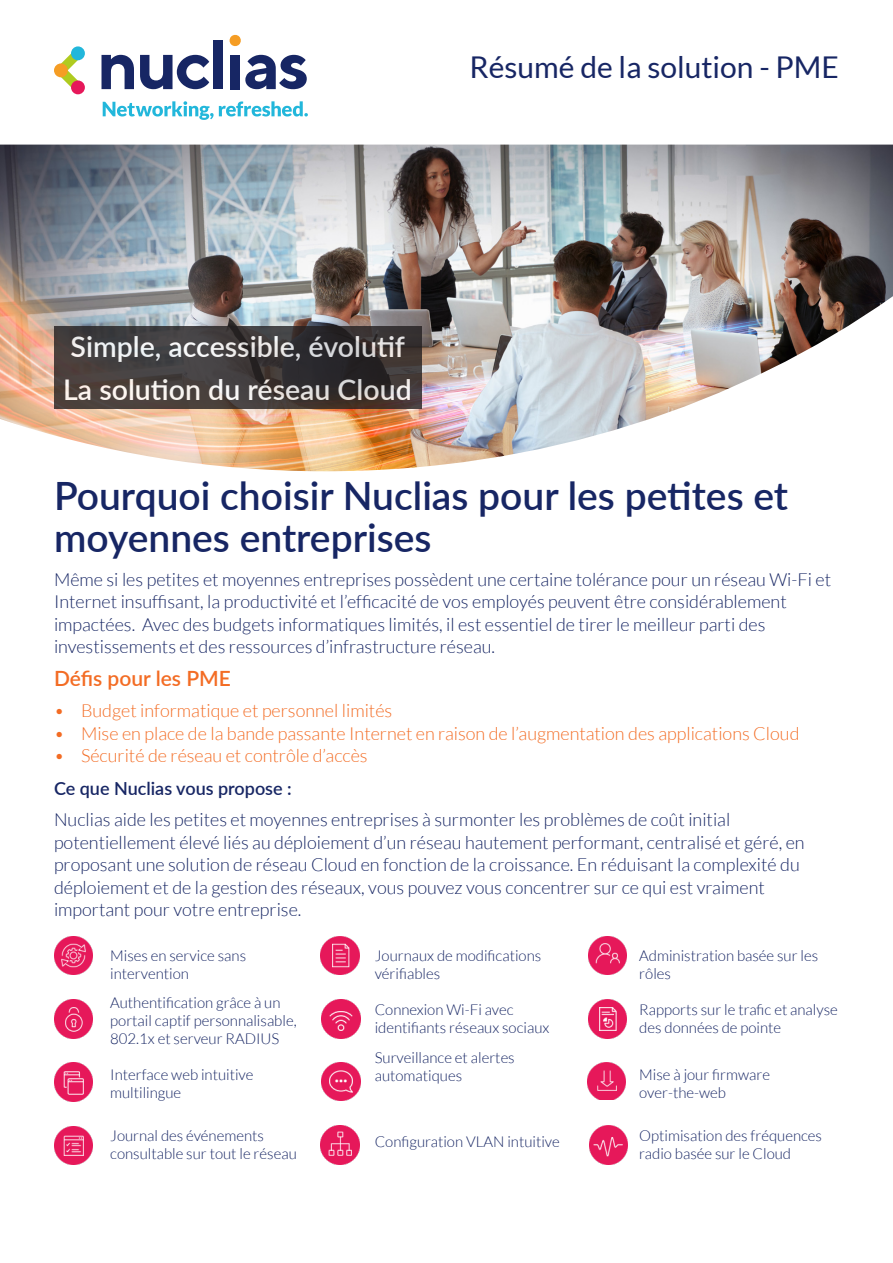
<style>
.page{position:relative;width:893px;height:1263px;background:#fff}
.page>*{position:absolute;margin:0;border:0;box-sizing:border-box;transform-origin:0 0}
.t1{font:600 39px/42px "Lato";color:#172664}
.t2{font:30px "Lato";color:#172664}
.t3{font:600 28.5px/43.5px "Lato";color:#fff}
.t4{font:600 21px "Lato";color:#f36c24}
.t5{font:300 18px/22.5px "Lato";color:#172664}
.t6{font:300 18px "Lato";color:#f36c24}
.t7{font:600 18px "Lato";color:#172664}
.t8{font:300 15px/18px "Lato";color:#172664}
</style>
<div class="page">
<svg style="left:103px;top:101px;width:205px;height:19px"></svg>
<svg style="left:59px;top:53px;width:21px;height:38px"></svg>
<svg style="left:229px;top:34px;width:12px;height:13px"></svg>
<div style="left:54px;top:63px;width:14px;height:14px;background:#f59d24;border-radius:50%"></div>
<div style="left:71px;top:80px;width:14px;height:14px;background:#e6185a;border-radius:50%"></div>
<div style="left:71px;top:46px;width:14px;height:14px;background:#22b7db;border-radius:50%"></div>
<svg style="left:102px;top:55px;width:32px;height:34px"></svg>
<svg style="left:140px;top:55px;width:69px;height:34px"></svg>
<div style="left:213px;top:40px;width:10px;height:49px;background:#172664"></div>
<div style="left:230px;top:55px;width:10px;height:34px;background:#172664"></div>
<svg style="left:245px;top:55px;width:62px;height:34px"></svg>
<img style="left:0;top:145px;width:893px;height:326px">
<svg style="left:54px;top:326px;width:367px;height:82px;background:#3d3737"></svg>
<img style="left:588px;top:936px;width:39px;height:39px">
<img style="left:54px;top:1126px;width:38px;height:38px">
<img style="left:321px;top:1126px;width:38px;height:38px">
<img style="left:589px;top:1126px;width:39px;height:38px">
<img style="left:321px;top:936px;width:38px;height:39px">
<img style="left:54px;top:999px;width:38px;height:39px">
<img style="left:322px;top:1000px;width:38px;height:38px">
<img style="left:588px;top:1000px;width:39px;height:38px">
<img style="left:54px;top:1063px;width:38px;height:38px">
<img style="left:322px;top:1062px;width:38px;height:39px">
<img style="left:587px;top:1062px;width:38px;height:37px">
<img style="left:54px;top:936px;width:38px;height:39px">
<p class="t2" style="left:469px;top:51px;width:371px">Résumé de la solution - PME</p>
<h3 class="t3" style="left:63px;top:323px;width:350px">Simple, accessible, évolutif<br>La solution du réseau Cloud</h3>
<p class="t1" style="left:54px;top:473px;width:736px">Pourquoi choisir Nuclias pour les petites et moyennes entreprises</p>
<p class="t5" style="left:54px;top:568px;width:779px">Même si les petites et moyennes entreprises possèdent une certaine tolérance pour un réseau Wi-Fi et Internet insuffisant, la productivité et l’efficacité de vos employés peuvent être considérablement impactées. Avec des budgets informatiques limités, il est essentiel de tirer le meilleur parti des investissements et des ressources d’infrastructure réseau.</p>
<p class="t4" style="left:54px;top:663px;width:178px">Défis pour les PME</p>
<p class="t6" style="left:54px;top:701px;width:340px">• Budget informatique et personnel limités</p>
<p class="t6" style="left:54px;top:724px;width:747px">• Mise en place de la bande passante Internet en raison de l’augmentation des applications Cloud</p>
<p class="t6" style="left:54px;top:746px;width:315px">• Sécurité de réseau et contrôle d’accès</p>
<p class="t7" style="left:54px;top:775px;width:239px">Ce que Nuclias vous propose :</p>
<p class="t5" style="left:54px;top:809px;width:752px">Nuclias aide les petites et moyennes entreprises à surmonter les problèmes de coût initial potentiellement élevé liés au déploiement d’un réseau hautement performant, centralisé et géré, en proposant une solution de réseau Cloud en fonction de la croissance. En réduisant la complexité du déploiement et de la gestion des réseaux, vous pouvez vous concentrer sur ce qui est vraiment important pour votre entreprise.</p>
<p class="t8" style="left:110px;top:947px;width:137px">Mises en service sans intervention</p>
<p class="t8" style="left:110px;top:993px;width:188px">Authentification grâce à un portail captif personnalisable,<br>802.1x et serveur RADIUS</p>
<p class="t8" style="left:110px;top:1065px;width:145px">Interface web intuitive multilingue</p>
<p class="t8" style="left:110px;top:1127px;width:188px">Journal des événements consultable sur tout le réseau</p>
<p class="t8" style="left:375px;top:947px;width:168px">Journaux de modifications vérifiables</p>
<p class="t8" style="left:375px;top:1001px;width:176px">Connexion Wi-Fi avec identifiants réseaux sociaux</p>
<p class="t8" style="left:375px;top:1049px;width:142px">Surveillance et alertes automatiques</p>
<p class="t8" style="left:375px;top:1133px;width:187px">Configuration VLAN intuitive</p>
<p class="t8" style="left:639px;top:947px;width:180px">Administration basée sur les rôles</p>
<p class="t8" style="left:639px;top:1001px;width:200px">Rapports sur le trafic et analyse des données de pointe</p>
<p class="t8" style="left:639px;top:1065px;width:132px">Mise à jour firmware over-the-web</p>
<p class="t8" style="left:639px;top:1127px;width:184px">Optimisation des fréquences radio basée sur le Cloud</p>
</div>
